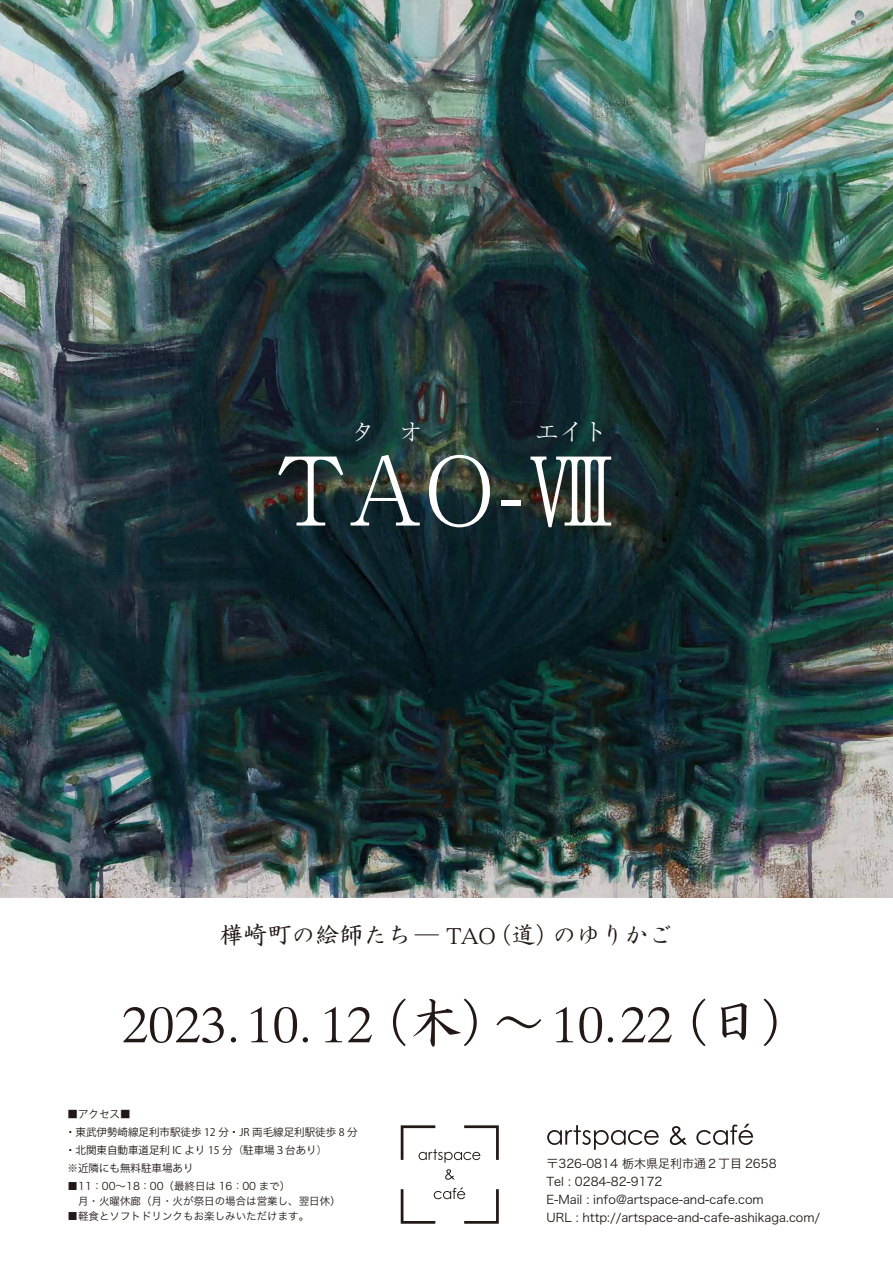
<style>
.page{position:relative;width:893px;height:1263px;background:#fff}
.page>*{position:absolute;margin:0;border:0;box-sizing:border-box;transform-origin:0 0}
.t1{font:300 94.5px "Ryumin Pro";color:#fff}
.t2{font:300 52.5px "Ro NK Sei Kai Std";color:#221815}
.t3{font:300 24px "Ro NK Sei Kai Std";color:#221815}
.t4{font:300 24px "Ryumin Pro";color:#fff}
.t5{font:12px/18px "Hira Kaku Pro N W3";color:#221815}
.t6{font:10.5px/15px "Hira Kaku Pro N W3";color:#221815}
.t7{font:10.5px/18px "Koz Go Pr 6 N";color:#221815}
</style>
<div class="page">
<img style="left:0;top:0;width:893px;height:898px">
<svg style="left:401px;top:1125px;width:98px;height:38px"></svg>
<svg style="left:445px;top:1169px;width:10px;height:11px"></svg>
<svg style="left:401px;top:1187px;width:98px;height:37px"></svg>
<svg style="left:547px;top:1125px;width:112px;height:25px"></svg>
<svg style="left:670px;top:1126px;width:17px;height:19px"></svg>
<svg style="left:696px;top:1124px;width:57px;height:21px"></svg>
<svg style="left:212px;top:407px;width:468px;height:236px;background:#14282b"></svg>
<h3 class="t4" style="left:535px;top:413px;width:73px">エイト</h3>
<h1 class="t1" style="left:275px;top:416px;width:345px">TAO-Ⅷ</h1>
<h3 class="t3" style="left:219px;top:918px;width:454px">樺崎町の絵師たち─ TAO（道）のゆりかご</h3>
<h2 class="t2" style="left:122px;top:986px;width:693px">2023.10. 12（木）～10.22（日）</h2>
<p class="t7" style="left:65px;top:1106px;width:294px">■アクセス■<br>・東武伊勢崎線足利市駅徒歩 12 分・JR 両毛線足利駅徒歩 8 分・北関東自動車道足利 IC より 15 分（駐車場３台あり）<br>※近隣にも無料駐車場あり</p>
<p class="t6" style="left:68px;top:1178px;width:274px">■11：00～18：00（最終日は 16：00 まで）<br>　月・火曜休廊（月・火が祭日の場合は営業し、翌日休）</p>
<p class="t6" style="left:68px;top:1208px;width:243px">■軽食とソフトドリンクもお楽しみいただけます。</p>
<p class="t5" style="left:546px;top:1153px;width:275px">〒326-0814 栃木県足利市通２丁目 2658<br>Tel : 0284-82-9172<br>E-Mail : info@artspace-and-cafe.com<br>URL : http://artspace-and-cafe-ashikaga.com/</p>
</div>
